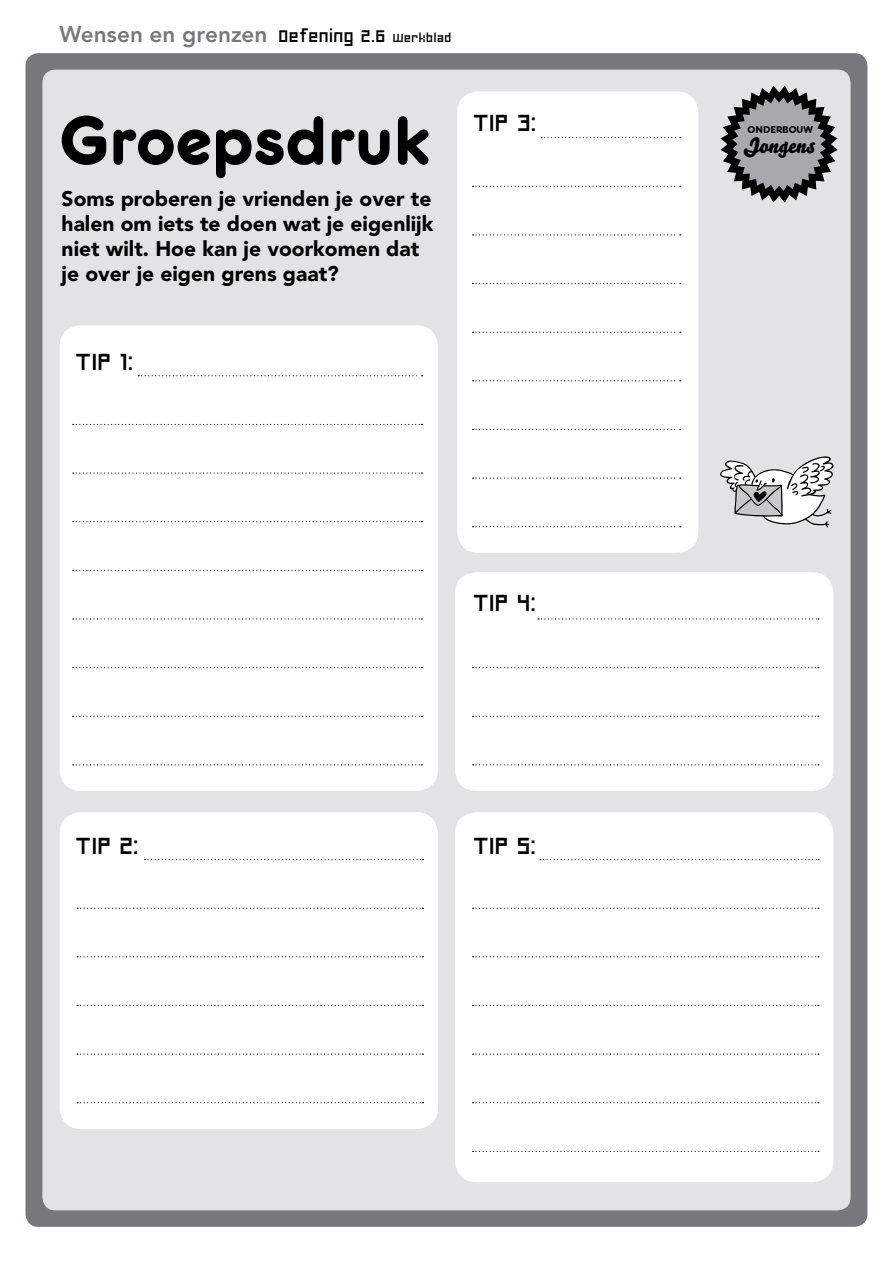
<style>
.page{position:relative;width:893px;height:1263px;background:#fff}
.page>*{position:absolute;margin:0;border:0;box-sizing:border-box;transform-origin:0 0}
.t1{font:72px "Frankfurter Medium Plain";color:#000}
.t2{font:27px "Charriot Deluxe";letter-spacing:-.09em;color:#000}
.t3{font:800 22.5px "Avenir LT Std";letter-spacing:.005em;color:#77787b}
.t4{font:21.9px "Bello Pro";color:#000}
.t5{font:900 21px/25.2px "Avenir LT Std";color:#000}
.t6{font:10.5px "Frankfurter Medium Plain";color:#000}
.s1{font-family:"Charriot Deluxe";font-weight:400;font-size:19.5px;color:#000}
.s2{font-family:"Charriot Deluxe";font-weight:400;font-size:13.5px;color:#000}
</style>
<div class="page">
<div style="left:26px;top:53px;width:841px;height:1174px;background:#77787b;border-radius:13px"></div>
<div style="left:42px;top:70px;width:808px;height:1140px;background:#e2e3e4;border-radius:13px"></div>
<div style="left:457px;top:91px;width:241px;height:462px;background:#fff;border-radius:21px"></div>
<div style="left:455px;top:572px;width:378px;height:219px;background:#fff;border-radius:21px"></div>
<div style="left:60px;top:812px;width:378px;height:317px;background:#fff;border-radius:21px"></div>
<div style="left:60px;top:325px;width:378px;height:466px;background:#fff;border-radius:21px"></div>
<div style="left:455px;top:812px;width:378px;height:370px;background:#fff;border-radius:21px"></div>
<svg style="left:138px;top:375px;width:285px;height:1px"></svg>
<svg style="left:73px;top:424px;width:350px;height:1px"></svg>
<svg style="left:73px;top:472px;width:350px;height:2px"></svg>
<svg style="left:73px;top:618px;width:350px;height:1px"></svg>
<svg style="left:73px;top:521px;width:350px;height:1px"></svg>
<svg style="left:73px;top:667px;width:350px;height:1px"></svg>
<svg style="left:73px;top:570px;width:350px;height:1px"></svg>
<svg style="left:73px;top:764px;width:350px;height:1px"></svg>
<svg style="left:73px;top:716px;width:350px;height:1px"></svg>
<svg style="left:541px;top:137px;width:140px;height:1px"></svg>
<svg style="left:473px;top:186px;width:208px;height:1px"></svg>
<svg style="left:473px;top:234px;width:208px;height:1px"></svg>
<svg style="left:473px;top:380px;width:208px;height:1px"></svg>
<svg style="left:473px;top:283px;width:208px;height:1px"></svg>
<svg style="left:473px;top:429px;width:208px;height:1px"></svg>
<svg style="left:473px;top:332px;width:208px;height:1px"></svg>
<svg style="left:473px;top:526px;width:208px;height:1px"></svg>
<svg style="left:473px;top:477px;width:208px;height:2px"></svg>
<svg style="left:540px;top:859px;width:279px;height:1px"></svg>
<svg style="left:473px;top:908px;width:346px;height:1px"></svg>
<svg style="left:473px;top:956px;width:346px;height:1px"></svg>
<svg style="left:473px;top:1102px;width:346px;height:1px"></svg>
<svg style="left:473px;top:1005px;width:346px;height:1px"></svg>
<svg style="left:473px;top:1151px;width:346px;height:1px"></svg>
<svg style="left:473px;top:1053px;width:346px;height:2px"></svg>
<svg style="left:145px;top:859px;width:279px;height:1px"></svg>
<svg style="left:77px;top:908px;width:347px;height:1px"></svg>
<svg style="left:77px;top:956px;width:347px;height:1px"></svg>
<svg style="left:77px;top:1102px;width:347px;height:1px"></svg>
<svg style="left:77px;top:1005px;width:347px;height:1px"></svg>
<svg style="left:77px;top:1053px;width:347px;height:2px"></svg>
<svg style="left:538px;top:618px;width:281px;height:1px"></svg>
<svg style="left:473px;top:667px;width:346px;height:1px"></svg>
<svg style="left:473px;top:716px;width:346px;height:1px"></svg>
<svg style="left:473px;top:764px;width:346px;height:1px"></svg>
<svg style="left:720px;top:456px;width:114px;height:71px"></svg>
<svg style="left:721px;top:86px;width:116px;height:117px"></svg>
<p class="t3" style="left:60px;top:21px;width:395px">Wensen en grenzen <span class="s1">Oefening 2.6</span> <span class="s2">Werkblad</span></p>
<h1 class="t1" style="left:60px;top:97px;width:371px">GROEPSDRUK</h1>
<p class="t5" style="left:62px;top:186px;width:373px">Soms proberen je vrienden je over te halen om iets te doen wat je eigenlijk niet wilt. Hoe kan je voorkomen dat je over je eigen grens gaat?</p>
<p class="t2" style="left:474px;top:96px;width:68px">Tip 3:</p>
<p class="t2" style="left:77px;top:335px;width:62px">Tip 1:</p>
<p class="t2" style="left:474px;top:576px;width:67px">Tip 4:</p>
<p class="t2" style="left:77px;top:819px;width:68px">Tip 2:</p>
<p class="t2" style="left:474px;top:819px;width:67px">Tip 5:</p>
<p class="t6" style="left:748px;top:123px;width:67px">ONDERBOUW</p>
<p class="t4" style="left:744px;top:130px;width:73px">Jongens</p>
</div>
